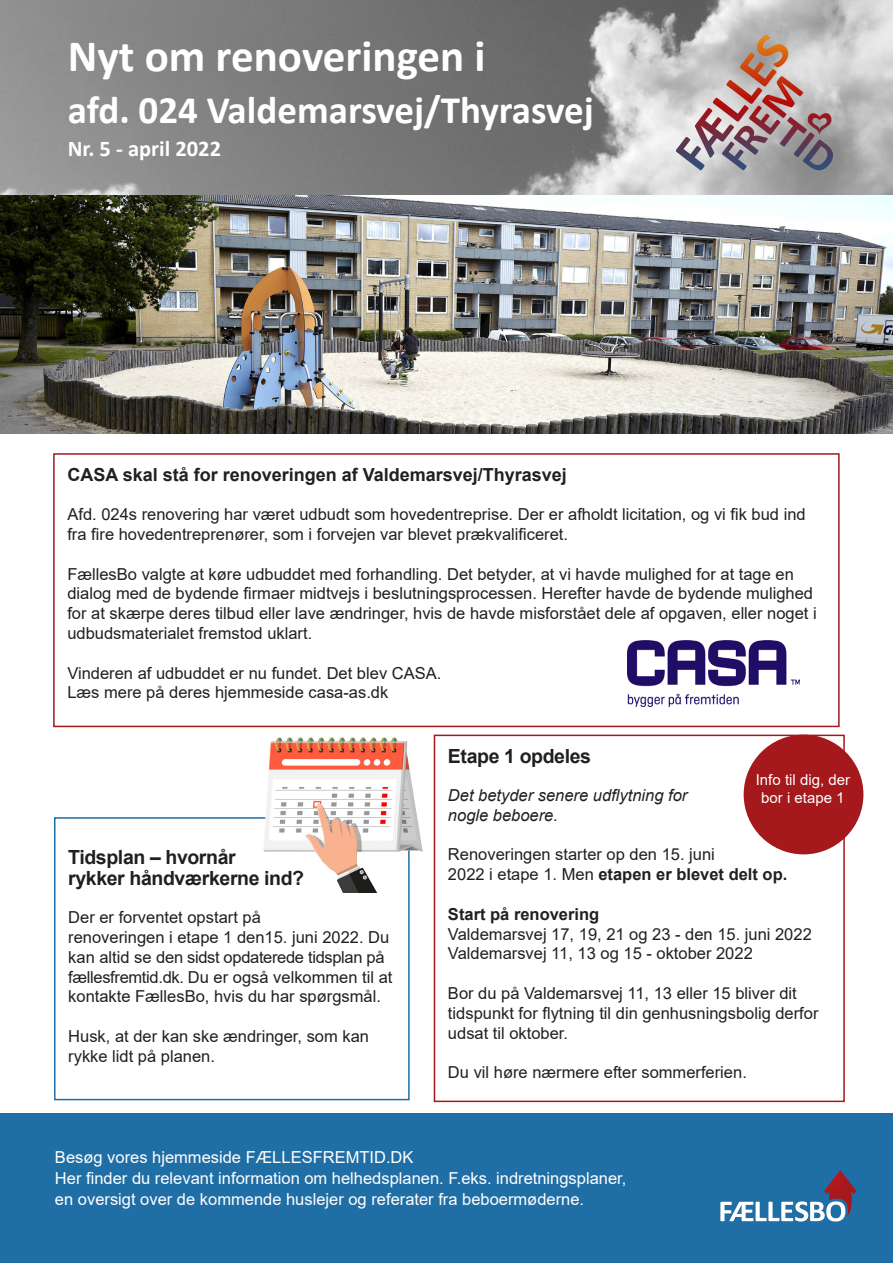
<style>
.page{position:relative;width:893px;height:1263px;background:#fff}
.page>*{position:absolute;margin:0;border:0;box-sizing:border-box;transform-origin:0 0}
.t1{font:700 45px "Calibri";color:#fff}
.t2{font:700 39px "Calibri";color:#fff}
.t3{font:700 22.5px "Calibri";color:#fff}
.t4{font:700 19.5px/21px "Arial";letter-spacing:-.02em;color:#231f20}
.t5{font:700 18px "Arial";color:#231f20}
.t6{font:16.5px/19.8px "Arial";color:#231f20}
.t7{font:16.5px "Arial";color:#fff}
.t8{font:italic 16.5px "Arial";color:#231f20}
.t9{font:700 16.5px "Arial";color:#231f20}
.t10{font:15px/18px "Arial";color:#fff;text-align:center}
.s1{font-weight:700}
</style>
<div class="page">
<img style="left:0;top:0;width:893px;height:433px">
<svg style="left:676px;top:35px;width:157px;height:135px"></svg>
<div style="left:0;top:1113px;width:893px;height:150px;background:#206ea6"></div>
<svg style="left:720px;top:1170px;width:136px;height:51px"></svg>
<div style="left:53px;top:453px;width:787px;height:274px;border:2px solid #a5181b"></div>
<div style="left:54px;top:817px;width:356px;height:283px;border:2px solid #206ea6"></div>
<div style="left:434px;top:735px;width:411px;height:367px;border:2px solid #a5181b"></div>
<div style="left:744px;top:735px;width:119px;height:119px;background:#a5181b;border-radius:50%"></div>
<img style="left:627px;top:641px;width:172px;height:66px">
<img style="left:242px;top:725px;width:198px;height:168px">
<p class="t1" style="left:68px;top:24px;width:419px">Nyt om renoveringen i</p>
<p class="t2" style="left:68px;top:83px;width:528px">afd. 024 Valdemarsvej/Thyrasvej</p>
<p class="t3" style="left:68px;top:133px;width:155px">Nr. 5 - april 2022</p>
<p class="t5" style="left:67px;top:462px;width:501px">CASA skal stå for renoveringen af Valdemarsvej/Thyrasvej</p>
<p class="t6" style="left:67px;top:504px;width:740px">Afd. 024s renovering har været udbudt som hovedentreprise. Der er afholdt licitation, og vi fik bud ind fra fire hovedentreprenører, som i forvejen var blevet prækvalificeret.</p>
<p class="t6" style="left:67px;top:564px;width:751px">FællesBo valgte at køre udbuddet med forhandling. Det betyder, at vi havde mulighed for at tage en dialog med de bydende firmaer midtvejs i beslutningsprocessen. Herefter havde de bydende mulighed for at skærpe deres tilbud eller lave ændringer, hvis de havde misforstået dele af opgaven, eller noget i udbudsmaterialet fremstod uklart.</p>
<p class="t6" style="left:67px;top:663px;width:375px">Vinderen af udbuddet er nu fundet. Det blev CASA.</p>
<p class="t6" style="left:67px;top:683px;width:322px">Læs mere på deres hjemmeside casa-as.dk</p>
<p class="t4" style="left:68px;top:847px;width:237px">Tidsplan – hvornår<br>rykker håndværkerne ind?</p>
<p class="t6" style="left:68px;top:907px;width:194px">Der er forventet opstart på</p>
<p class="t6" style="left:68px;top:927px;width:326px">renoveringen i etape 1 den15. juni 2022. Du kan altid se den sidst opdaterede tidsplan på fællesfremtid.dk. Du er også velkommen til at kontakte FællesBo, hvis du har spørgsmål.</p>
<p class="t6" style="left:68px;top:1026px;width:302px">Husk, at der kan ske ændringer, som kan rykke lidt på planen.</p>
<p class="t4" style="left:448px;top:746px;width:145px">Etape 1 opdeles</p>
<p class="t8" style="left:448px;top:784px;width:241px">Det betyder senere udflytning for</p>
<p class="t8" style="left:448px;top:804px;width:112px">nogle beboere.</p>
<p class="t6" style="left:448px;top:844px;width:341px">Renoveringen starter op den 15. juni<br>2022 i etape 1. Men <span class="s1">etapen er blevet delt op.</span></p>
<p class="t9" style="left:448px;top:902px;width:153px">Start på renovering</p>
<p class="t6" style="left:448px;top:924px;width:365px">Valdemarsvej 17, 19, 21 og 23 - den 15. juni 2022</p>
<p class="t6" style="left:448px;top:943px;width:306px">Valdemarsvej 11, 13 og 15 - oktober 2022</p>
<p class="t6" style="left:448px;top:983px;width:372px">Bor du på Valdemarsvej 11, 13 eller 15 bliver dit tidspunkt for flytning til din genhusningsbolig derfor udsat til oktober.</p>
<p class="t6" style="left:448px;top:1062px;width:300px">Du vil høre nærmere efter sommerferien.</p>
<p class="t10" style="left:756px;top:771px;width:96px">Info til dig, der bor i etape 1</p>
<p class="t7" style="left:55px;top:1146px;width:360px">Besøg vores hjemmeside FÆLLESFREMTID.DK</p>
<p class="t7" style="left:55px;top:1167px;width:573px">Her finder du relevant information om helhedsplanen. F.eks. indretningsplaner,</p>
<p class="t7" style="left:55px;top:1188px;width:531px">en oversigt over de kommende huslejer og referater fra beboermøderne.</p>
</div>
